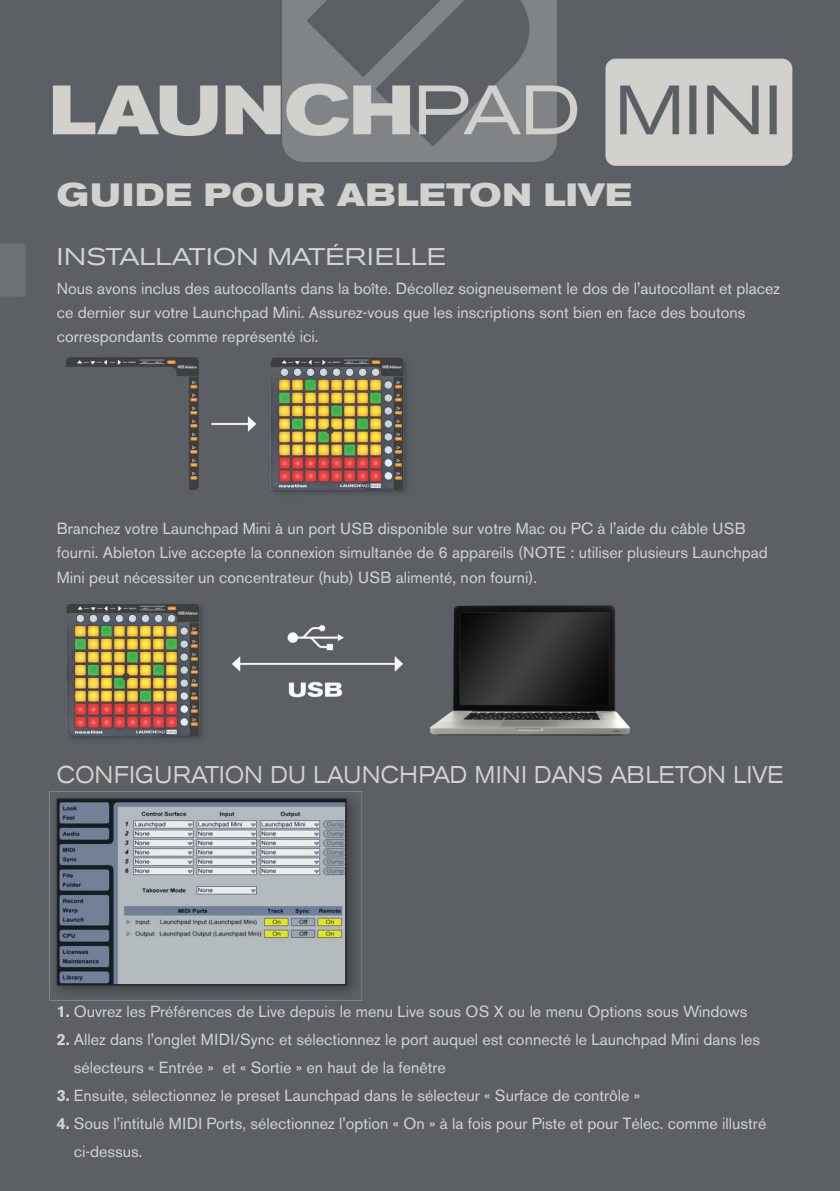
<style>
.page{position:relative;width:840px;height:1191px;background:#fff}
.page>*{position:absolute;margin:0;border:0;box-sizing:border-box;transform-origin:0 0}
.t1{font:700 expanded 32px "Akzidenz Grotesk BE";letter-spacing:.02em;color:#d4d2ce}
.t2{font:expanded 24px "Akzidenz Grotesk BE";letter-spacing:.02em;color:#d4d2ce;scale:.83 1}
.t3{font:expanded 24px "Akzidenz Grotesk BE";letter-spacing:.02em;color:#d4d2ce}
.t4{font:16px/24px "Akzidenz Grotesk BE";color:#d4d2ce}
.s1{font-weight:700}
</style>
<div class="page">
<img style="left:0;top:0;width:839px;height:1191px">
<img style="left:49px;top:791px;width:312px;height:209px">
<img style="left:59px;top:800px;width:285px;height:183px">
<div style="left:57px;top:798px;width:289px;height:187px;border:1px solid #231f20"></div>
<h1 class="t1" style="left:57px;top:176px;width:576px">GUIDE POUR ABLETON LIVE</h1>
<h2 class="t3" style="left:57px;top:242px;width:390px">INSTALLATION MATÉRIELLE</h2>
<p class="t4" style="left:57px;top:277px;width:724px">Nous avons inclus des autocollants dans la boîte. Décollez soigneusement le dos de l'autocollant et placez ce dernier sur votre Launchpad Mini. Assurez-vous que les inscriptions sont bien en face des boutons correspondants comme représenté ici.</p>
<p class="t4" style="left:57px;top:517px;width:712px">Branchez votre Launchpad Mini à un port USB disponible sur votre Mac ou PC à l'aide du câble USB fourni. Ableton Live accepte la connexion simultanée de 6 appareils (NOTE : utiliser plusieurs Launchpad<br>Mini peut nécessiter un concentrateur (hub) USB alimenté, non fourni).</p>
<h2 class="t2" style="left:57px;top:760px;width:876px">CONFIGURATION DU LAUNCHPAD MINI DANS ABLETON LIVE</h2>
<p class="t4" style="left:57px;top:999px;width:692px"><span class="s1">1.</span> Ouvrez les Préférences de Live depuis le menu Live sous OS X ou le menu Options sous Windows</p>
<p class="t4" style="left:74px;top:1025px;width:687px;line-height:28px;text-indent:-17px"><span class="s1">2.</span> Allez dans l'onglet MIDI/Sync et sélectionnez le port auquel est connecté le Launchpad Mini dans les sélecteurs « Entrée » et « Sortie » en haut de la fenêtre</p>
<p class="t4" style="left:57px;top:1083px;width:584px"><span class="s1">3.</span> Ensuite, sélectionnez le preset Launchpad dans le sélecteur « Surface de contrôle »</p>
<p class="t4" style="left:74px;top:1109px;width:693px;line-height:28px;text-indent:-17px"><span class="s1">4.</span> Sous l'intitulé MIDI Ports, sélectionnez l'option « On » à la fois pour Piste et pour Télec. comme illustré ci-dessus.</p>
</div>
